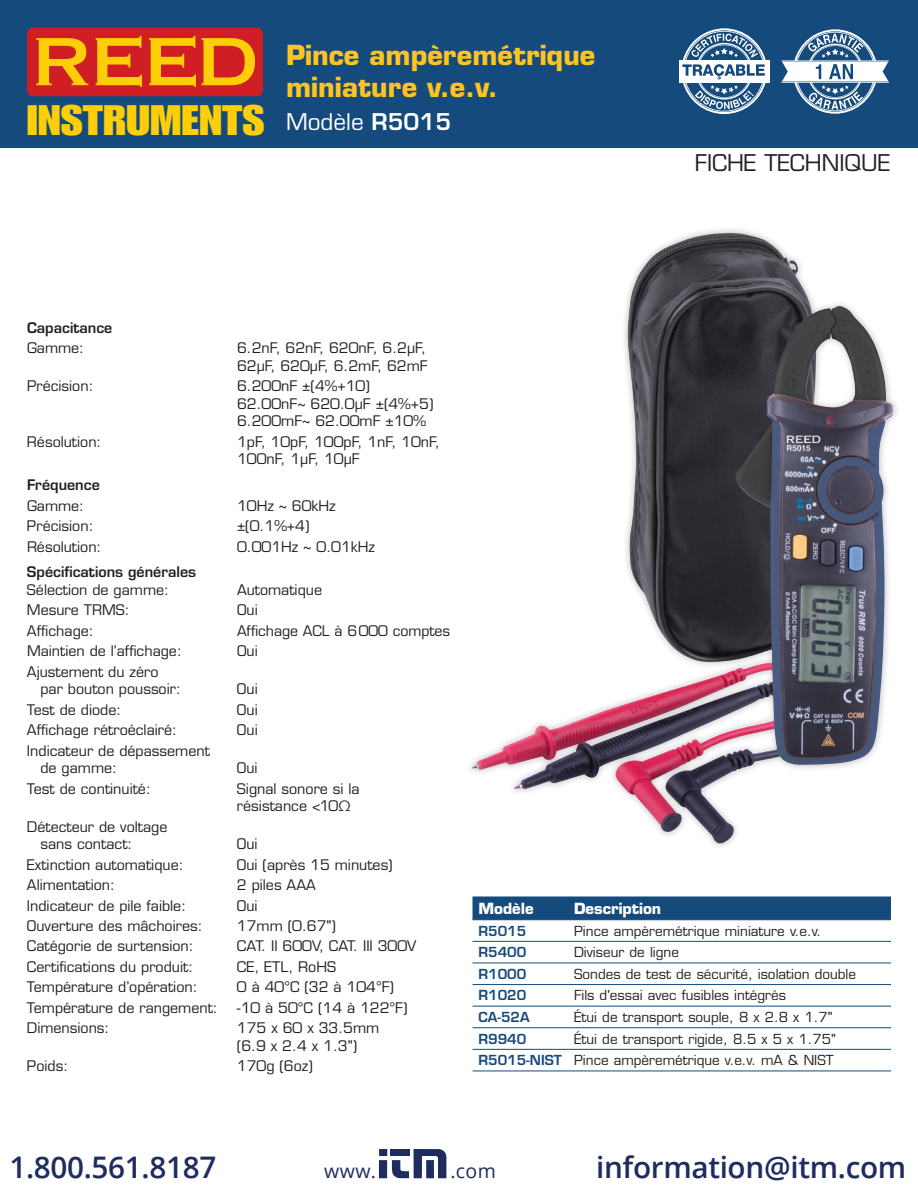
<style>
.page{position:relative;width:918px;height:1188px;background:#fff}
.page>*{position:absolute;margin:0;border:0;box-sizing:border-box;transform-origin:0 0}
.t1{font:41.7px "Impact LT Std";color:#fece08;scale:1.19 1}
.t2{font:600 29.7px "Open Sans";letter-spacing:-.01em;color:#1e2c5f}
.t3{font:700 27px/32.4px "Eurostile LT Std";color:#fec422}
.t4{font:22.5px "Eurostile LT Std";color:#231f20}
.t5{font:22.5px "Eurostile LT Std";color:#fff}
.t6{font:19.5px "Open Sans";letter-spacing:.02em;color:#1e2c5f}
.t7{font:700 15px "Eurostile LT Std";color:#fff}
.t8{font:14.25px/17.4px "Eurostile LT Std";color:#231f20}
.t9{font:600 14.25px "Eurostile LT Std";color:#231f20}
.t10{font:13.5px/21.6px "Eurostile LT Std";color:#231f20;text-align:right}
.t11{font:600 13.5px "Eurostile LT Std";color:#144a7c}
.s1{font-weight:600}
.s2{font-weight:600;color:#144a7c}
</style>
<div class="page">
<div style="left:0;top:0;width:918px;height:148px;background:#144a7c"></div>
<svg style="left:781px;top:29px;width:108px;height:85px"></svg>
<div style="left:27px;top:28px;width:236px;height:68px;background:#d01e25;border-radius:6px"></div>
<svg style="left:36px;top:38px;width:52px;height:47px"></svg>
<svg style="left:96px;top:36px;width:46px;height:51px"></svg>
<svg style="left:149px;top:36px;width:106px;height:51px"></svg>
<div style="left:472px;top:896px;width:419px;height:23px;background:#144a7c"></div>
<hr style="left:472px;top:919px;width:96px;height:1px;background:#144a7c">
<hr style="left:568px;top:919px;width:323px;height:1px;background:#144a7c">
<hr style="left:472px;top:941px;width:96px;height:1px;background:#144a7c">
<hr style="left:568px;top:941px;width:323px;height:1px;background:#144a7c">
<hr style="left:472px;top:963px;width:96px;height:1px;background:#144a7c">
<hr style="left:568px;top:963px;width:323px;height:1px;background:#144a7c">
<hr style="left:472px;top:984px;width:96px;height:1px;background:#144a7c">
<hr style="left:568px;top:984px;width:323px;height:1px;background:#144a7c">
<hr style="left:472px;top:1006px;width:96px;height:1px;background:#144a7c">
<hr style="left:568px;top:1006px;width:323px;height:1px;background:#144a7c">
<hr style="left:472px;top:1027px;width:96px;height:1px;background:#144a7c">
<hr style="left:568px;top:1027px;width:323px;height:1px;background:#144a7c">
<hr style="left:472px;top:1049px;width:96px;height:1px;background:#144a7c">
<hr style="left:568px;top:1049px;width:323px;height:1px;background:#144a7c">
<hr style="left:472px;top:1071px;width:96px;height:1px;background:#144a7c">
<hr style="left:568px;top:1071px;width:323px;height:1px;background:#144a7c">
<div style="left:464px;top:225px;width:436px;height:625px;background:#231f20;opacity:.3"></div>
<img style="left:470px;top:235px;width:304px;height:598px">
<div style="left:679px;top:61px;width:90px;height:20px;background:#fff"></div>
<hr style="left:679px;top:60px;width:90px;height:1px;background:#fff">
<hr style="left:679px;top:82px;width:90px;height:1px;background:#fff">
<svg style="left:682px;top:28px;width:84px;height:86px"></svg>
<div style="left:379px;top:1149px;width:8px;height:7px;background:#1e2c5f"></div>
<div style="left:379px;top:1160px;width:8px;height:18px;background:#1e2c5f"></div>
<svg style="left:391px;top:1149px;width:55px;height:29px"></svg>
<h1 class="t1" style="left:27px;top:96px;width:201px">INSTRUMENTS</h1>
<h3 class="t3" style="left:286px;top:39px;width:311px">Pince ampèremétrique miniature v.e.v.</h3>
<h3 class="t5" style="left:286px;top:108px;width:167px">Modèle <span class="s1">R5015</span></h3>
<p class="t9" style="left:27px;top:319px;width:87px">Capacitance</p>
<p class="t8" style="left:27px;top:340px;width:59px">Gamme:</p>
<p class="t8" style="left:237px;top:340px;width:192px">6.2nF, 62nF, 620nF, 6.2μF,<br>62μF, 620μF, 6.2mF, 62mF</p>
<p class="t8" style="left:27px;top:378px;width:68px">Précision:</p>
<p class="t8" style="left:237px;top:378px;width:198px">6.200nF ±(4%+10)<br>62.00nF~ 620.0μF ±(4%+5)<br>6.200mF~ 62.00mF ±10%</p>
<p class="t8" style="left:27px;top:433px;width:76px">Résolution:</p>
<p class="t8" style="left:237px;top:433px;width:204px">1pF, 10pF, 100pF, 1nF, 10nF,<br>100nF, 1μF, 10μF</p>
<p class="t9" style="left:27px;top:476px;width:74px">Fréquence</p>
<p class="t8" style="left:27px;top:497px;width:59px">Gamme:</p>
<p class="t8" style="left:237px;top:497px;width:100px">10Hz ~ 60kHz</p>
<p class="t8" style="left:27px;top:517px;width:68px">Précision:</p>
<p class="t8" style="left:237px;top:517px;width:74px">±(0.1%+4)</p>
<p class="t8" style="left:27px;top:538px;width:76px">Résolution:</p>
<p class="t8" style="left:237px;top:538px;width:140px">0.001Hz ~ 0.01kHz</p>
<p class="t9" style="left:27px;top:563px;width:171px">Spécifications générales</p>
<p class="t8" style="left:27px;top:581px;width:144px">Sélection de gamme:</p>
<p class="t8" style="left:237px;top:581px;width:87px">Automatique</p>
<p class="t8" style="left:27px;top:602px;width:104px">Mesure TRMS:</p>
<p class="t8" style="left:237px;top:602px;width:22px">Oui</p>
<p class="t8" style="left:27px;top:622px;width:68px">Affichage:</p>
<p class="t8" style="left:237px;top:622px;width:215px">Affichage ACL à 6000 comptes</p>
<p class="t8" style="left:27px;top:643px;width:156px">Maintien de l’affichage:</p>
<p class="t8" style="left:237px;top:643px;width:22px">Oui</p>
<p class="t8" style="left:40px;top:663px;width:142px;text-indent:-13px">Ajustement du zéro par bouton poussoir:</p>
<p class="t8" style="left:237px;top:680px;width:22px">Oui</p>
<p class="t8" style="left:27px;top:701px;width:96px">Test de diode:</p>
<p class="t8" style="left:237px;top:701px;width:22px">Oui</p>
<p class="t8" style="left:27px;top:721px;width:152px">Affichage rétroéclairé:</p>
<p class="t8" style="left:237px;top:721px;width:22px">Oui</p>
<p class="t8" style="left:40px;top:742px;width:171px;text-indent:-13px">Indicateur de dépassement de gamme:</p>
<p class="t8" style="left:237px;top:759px;width:22px">Oui</p>
<p class="t8" style="left:27px;top:780px;width:125px">Test de continuité:</p>
<p class="t8" style="left:237px;top:780px;width:124px">Signal sonore si la résistance &lt;10Ω</p>
<p class="t8" style="left:40px;top:818px;width:128px;text-indent:-13px">Détecteur de voltage sans contact:</p>
<p class="t8" style="left:237px;top:835px;width:22px">Oui</p>
<h3 class="t4" style="left:695px;top:150px;width:197px">FICHE TECHNIQUE</h3>
<p class="t8" style="left:27px;top:856px;width:158px">Extinction automatique:</p>
<p class="t8" style="left:237px;top:856px;width:157px">Oui (après 15 minutes)</p>
<p class="t8" style="left:27px;top:876px;width:90px">Alimentation:</p>
<p class="t8" style="left:237px;top:876px;width:80px">2 piles AAA</p>
<p class="t8" style="left:27px;top:897px;width:161px">Indicateur de pile faible:</p>
<p class="t8" style="left:237px;top:897px;width:22px">Oui</p>
<p class="t8" style="left:27px;top:917px;width:177px">Ouverture des mâchoires:</p>
<p class="t8" style="left:237px;top:917px;width:101px">17mm (0.67")</p>
<p class="t8" style="left:27px;top:938px;width:168px">Catégorie de surtension:</p>
<p class="t8" style="left:237px;top:938px;width:181px">CAT. II 600V, CAT. III 300V</p>
<p class="t8" style="left:27px;top:958px;width:168px">Certifications du produit:</p>
<p class="t8" style="left:237px;top:958px;width:101px">CE, ETL, RoHS</p>
<p class="t8" style="left:27px;top:979px;width:172px">Température d’opération:</p>
<p class="t8" style="left:237px;top:979px;width:159px">0 à 40°C (32 à 104°F)</p>
<p class="t8" style="left:27px;top:999px;width:192px">Température de rangement:</p>
<p class="t8" style="left:237px;top:999px;width:172px">-10 à 50°C (14 à 122°F)</p>
<p class="t8" style="left:27px;top:1020px;width:84px">Dimensions:</p>
<p class="t8" style="left:237px;top:1020px;width:144px">175 x 60 x 33.5mm (6.9 x 2.4 x 1.3")</p>
<p class="t8" style="left:27px;top:1058px;width:43px">Poids:</p>
<p class="t8" style="left:237px;top:1058px;width:77px">170g (6oz)</p>
<p class="t7" style="left:478px;top:899px;width:57px">Modèle</p>
<p class="t7" style="left:574px;top:899px;width:89px">Description</p>
<p class="t11" style="left:478px;top:922px;width:49px">R5015</p>
<p class="t10" style="left:574px;top:920px;width:249px">Pince ampèremétrique miniature v.e.v.</p>
<p class="t11" style="left:478px;top:944px;width:49px">R5400</p>
<p class="t10" style="left:574px;top:942px;width:106px">Diviseur de ligne</p>
<p class="t11" style="left:478px;top:965px;width:49px">R1000</p>
<p class="t10" style="left:574px;top:963px;width:284px">Sondes de test de sécurité, isolation double</p>
<p class="t11" style="left:478px;top:987px;width:49px">R1020</p>
<p class="t10" style="left:574px;top:985px;width:214px">Fils d'essai avec fusibles intégrés</p>
<p class="t11" style="left:478px;top:1009px;width:53px">CA-52A</p>
<p class="t10" style="left:574px;top:1006px;width:260px">Étui de transport souple, 8 x 2.8 x 1.7"</p>
<p class="t11" style="left:478px;top:1030px;width:49px">R9940</p>
<p class="t10" style="left:478px;top:1028px;width:359px">Étui de transport rigide, 8.5 x 5 x 1.75"<br><span class="s2">R5015-NIST</span> Pince ampèremétrique v.e.v. mA &amp; NIST</p>
<h2 class="t2" style="left:9px;top:1147px;width:208px">1.800.561.8187</h2>
<h3 class="t6" style="left:324px;top:1158px;width:53px">www.</h3>
<h3 class="t6" style="left:450px;top:1158px;width:47px">.com</h3>
<h2 class="t2" style="left:596px;top:1147px;width:312px">information@itm.com</h2>
</div>
